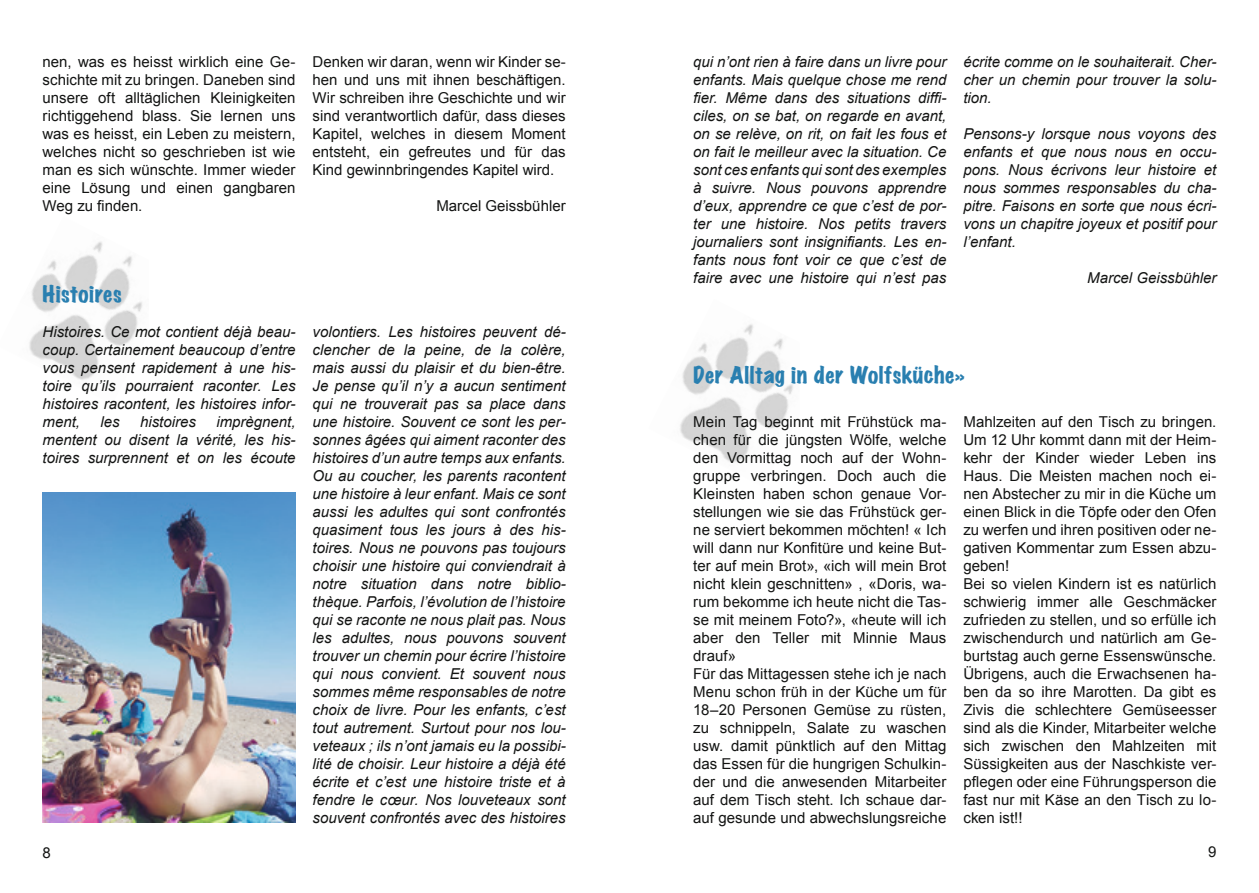
<style>
.page{position:relative;width:1259px;height:893px;background:#fff}
.page>*{position:absolute;margin:0;border:0;box-sizing:border-box;transform-origin:0 0}
.t1{font:expanded 21px "Marker Felt";letter-spacing:.025em;color:#297fb0}
.t2{font:italic 15px/18px "Arial";color:#131413;text-align:justify}
.t3{font:15px/18px "Arial";color:#131413;text-align:justify}
</style>
<div class="page">
<img style="left:680px;top:324px;width:113px;height:139px">
<img style="left:29px;top:241px;width:114px;height:139px">
<img style="left:43px;top:493px;width:253px;height:330px">
<p class="t3" style="left:43px;top:53px;width:255px">nen, was es heisst wirklich eine Ge&shy;schichte mit zu bringen. Daneben sind unsere oft alltäglichen Kleinigkeiten richtiggehend blass. Sie lernen uns was es heisst, ein Leben zu meistern, welches nicht so geschrieben ist wie man es sich wünschte. Immer wieder eine Lösung und einen gangbaren Weg zu finden.</p>
<p class="t3" style="left:313px;top:53px;width:254px">Denken wir daran, wenn wir Kinder se&shy;hen und uns mit ihnen beschäftigen.<br>Wir schreiben ihre Geschichte und wir sind verantwortlich dafür, dass dieses Kapitel, welches in diesem Moment entsteht, ein gefreutes und für das Kind gewinnbringendes Kapitel wird.</p>
<p class="t3" style="left:436px;top:197px;width:131px">Marcel Geissbühler</p>
<h1 class="t1" style="left:43px;top:277px;width:81px">Histoires</h1>
<p class="t2" style="left:43px;top:323px;width:255px">Histoires. Ce mot contient déjà beau&shy;coup. Certainement beaucoup d’entre vous pensent rapidement à une his&shy;toire qu’ils pourraient raconter. Les histoires racontent, les histoires infor&shy;ment,</p>
<p class="t2" style="left:43px;top:413px;width:255px;text-indent:174px">imprègnent, mentent ou disent la vérité, les his&shy;toires surprennent et on les écoute</p>
<p class="t2" style="left:100px;top:413px;width:21px">les</p>
<p class="t2" style="left:140px;top:413px;width:57px">histoires</p>
<p class="t2" style="left:313px;top:323px;width:255px">volontiers. Les histoires peuvent dé&shy;clencher de la peine, de la colère, mais aussi du plaisir et du bien-être.<br>Je pense qu’il n’y a aucun sentiment qui ne trouverait pas sa place dans une histoire. Souvent ce sont les per&shy;sonnes âgées qui aiment raconter des histoires d’un autre temps aux enfants.<br>Ou au coucher, les parents racontent une histoire à leur enfant. Mais ce sont aussi les adultes qui sont confrontés quasiment tous les jours à des his&shy;toires. Nous ne pouvons pas toujours choisir une histoire qui conviendrait à notre situation dans notre biblio&shy;thèque. Parfois, l’évolution de l’histoire qui se raconte ne nous plait pas. Nous les adultes, nous pouvons souvent trouver un chemin pour écrire l’histoire qui nous convient. Et souvent nous sommes même responsables de notre choix de livre. Pour les enfants, c’est tout autrement. Surtout pour nos lou&shy;veteaux ; ils n’ont jamais eu la possibi&shy;lité de choisir. Leur histoire a déjà été écrite et c’est une histoire triste et à fendre le cœur. Nos louveteaux sont souvent confrontés avec des histoires</p>
<p class="t2" style="left:693px;top:53px;width:255px">qui n’ont rien à faire dans un livre pour enfants. Mais quelque chose me rend fier. Même dans des situations diffi&shy;ciles, on se bat, on regarde en avant, on se relève, on rit, on fait les fous et on fait le meilleur avec la situation. Ce sont ces enfants qui sont des exemples à suivre. Nous pouvons apprendre d’eux, apprendre ce que c’est de por&shy;ter une histoire. Nos petits travers journaliers sont insignifiants. Les en&shy;fants nous font voir ce que c’est de faire avec une histoire qui n’est pas</p>
<p class="t2" style="left:963px;top:53px;width:255px">écrite comme on le souhaiterait. Cher&shy;cher un chemin pour trouver la solu&shy;tion.</p>
<p class="t2" style="left:963px;top:125px;width:255px">Pensons-y lorsque nous voyons des enfants et que nous nous en occu&shy;pons. Nous écrivons leur histoire et nous sommes responsables du cha&shy;pitre. Faisons en sorte que nous écri&shy;vons un chapitre joyeux et positif pour l’enfant.</p>
<p class="t2" style="left:1087px;top:269px;width:131px">Marcel Geissbühler</p>
<h1 class="t1" style="left:693px;top:359px;width:273px">Der Alltag in der Wolfsküche»</h1>
<p class="t3" style="left:693px;top:413px;width:255px;text-align:left">Mein Tag beginnt mit Frühstück ma&shy;chen für die jüngsten Wölfe, welche den Vormittag noch auf der Wohn&shy;gruppe verbringen. Doch auch die Kleinsten haben schon genaue Vor&shy;stellungen wie sie das Frühstück ger&shy;ne serviert bekommen möchten! « Ich will dann nur Konfitüre und keine But&shy;ter auf mein Brot», «ich will mein Brot nicht klein geschnitten» , «Doris, wa&shy;rum bekomme ich heute nicht die Tas&shy;se mit meinem Foto?», «heute will ich aber den Teller mit Minnie Maus drauf»<br>Für das Mittagessen stehe ich je nach Menu schon früh in der Küche um für 18–20 Personen Gemüse zu rüsten, zu schnippeln, Salate zu waschen usw. damit pünktlich auf den Mittag das Essen für die hungrigen Schulkin&shy;der und die anwesenden Mitarbeiter auf dem Tisch steht. Ich schaue dar&shy;auf gesunde und abwechslungsreiche</p>
<p class="t3" style="left:963px;top:413px;width:255px;text-align:left">Mahlzeiten auf den Tisch zu bringen.<br>Um 12 Uhr kommt dann mit der Heim&shy;kehr der Kinder wieder Leben ins Haus. Die Meisten machen noch ei&shy;nen Abstecher zu mir in die Küche um einen Blick in die Töpfe oder den Ofen zu werfen und ihren positiven oder ne&shy;gativen Kommentar zum Essen abzu&shy;geben!<br>Bei so vielen Kindern ist es natürlich schwierig immer alle Geschmäcker zufrieden zu stellen, und so erfülle ich zwischendurch und natürlich am Ge&shy;burtstag auch gerne Essenswünsche.<br>Übrigens, auch die Erwachsenen ha&shy;ben da so ihre Marotten. Da gibt es Zivis die schlechtere Gemüseesser sind als die Kinder, Mitarbeiter welche sich zwischen den Mahlzeiten mit Süssigkeiten aus der Naschkiste ver&shy;pflegen oder eine Führungsperson die fast nur mit Käse an den Tisch zu lo&shy;cken ist!!</p>
<p class="t3" style="left:43px;top:844px;width:10px">8</p>
<p class="t3" style="left:1208px;top:843px;width:10px">9</p>
</div>
